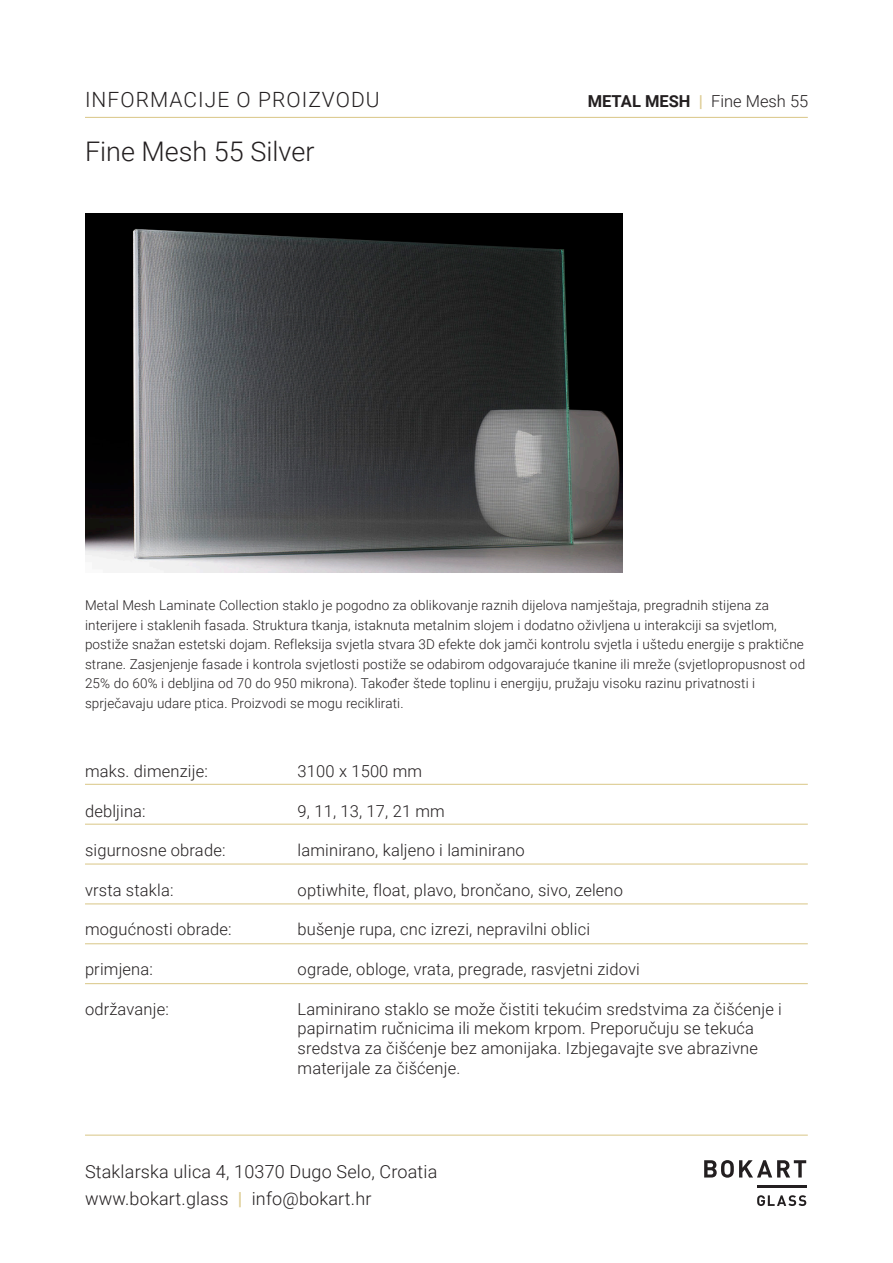
<style>
.page{position:relative;width:893px;height:1263px;background:#fff}
.page>*{position:absolute;margin:0;border:0;box-sizing:border-box;transform-origin:0 0}
.t1{font:300 27px "Roboto";color:#231f20}
.t2{font:300 21px "Roboto";letter-spacing:.05em;color:#231f20}
.t3{font:300 18px/27px "Roboto";letter-spacing:.01em;color:#231f20}
.t4{font:300 16.5px/19.8px "Roboto";letter-spacing:.01em;color:#231f20}
.t5{font:300 13.5px/19.5px "Roboto";letter-spacing:.01em;color:#231f20}
.s1{font-weight:700}
.s2{font-weight:700;color:#ddcc93}
</style>
<div class="page">
<img style="left:85px;top:213px;width:538px;height:359px">
<svg style="left:704px;top:1160px;width:102px;height:46px"></svg>
<hr style="left:757px;top:1185px;width:49px;height:2px;background:#231f20">
<hr style="left:85px;top:117px;width:723px;height:1px;background:#ddcc93">
<hr style="left:85px;top:784px;width:723px;height:1px;background:#ddcc93">
<hr style="left:85px;top:824px;width:723px;height:1px;background:#ddcc93">
<hr style="left:85px;top:863px;width:723px;height:2px;background:#ddcc93">
<hr style="left:85px;top:903px;width:723px;height:1px;background:#ddcc93">
<hr style="left:85px;top:943px;width:723px;height:1px;background:#ddcc93">
<hr style="left:85px;top:983px;width:723px;height:1px;background:#ddcc93">
<hr style="left:85px;top:1134px;width:723px;height:2px;background:#ddcc93">
<h2 class="t2" style="left:85px;top:85px;width:296px">INFORMACIJE O PROIZVODU</h2>
<p class="t4" style="left:588px;top:90px;width:222px"><span class="s1">METAL MESH</span> <span class="s2">|</span> Fine Mesh 55</p>
<h1 class="t1" style="left:85px;top:133px;width:231px">Fine Mesh 55 Silver</h1>
<p class="t5" style="left:85px;top:595px;width:722px">Metal Mesh Laminate Collection staklo je pogodno za oblikovanje raznih dijelova namještaja, pregradnih stijena za interijere i staklenih fasada. Struktura tkanja, istaknuta metalnim slojem i dodatno oživljena u interakciji sa svjetlom, postiže snažan estetski dojam. Refleksija svjetla stvara 3D efekte dok jamči kontrolu svjetla i uštedu energije s praktične strane. Zasjenjenje fasade i kontrola svjetlosti postiže se odabirom odgovarajuće tkanine ili mreže (svjetlopropusnost od 25% do 60% i debljina od 70 do 950 mikrona). Također štede toplinu i energiju, pružaju visoku razinu privatnosti i sprječavaju udare ptica. Proizvodi se mogu reciklirati.</p>
<p class="t4" style="left:85px;top:760px;width:124px">maks. dimenzije:</p>
<p class="t4" style="left:298px;top:760px;width:126px">3100 x 1500 mm</p>
<p class="t4" style="left:85px;top:800px;width:62px">debljina:</p>
<p class="t4" style="left:298px;top:800px;width:149px">9, 11, 13, 17, 21 mm</p>
<p class="t4" style="left:85px;top:840px;width:142px">sigurnosne obrade:</p>
<p class="t4" style="left:298px;top:840px;width:229px">laminirano, kaljeno i laminirano</p>
<p class="t4" style="left:85px;top:879px;width:90px">vrsta stakla:</p>
<p class="t4" style="left:298px;top:879px;width:327px">optiwhite, float, plavo, brončano, sivo, zeleno</p>
<p class="t4" style="left:85px;top:919px;width:148px">mogućnosti obrade:</p>
<p class="t4" style="left:298px;top:919px;width:294px">bušenje rupa, cnc izrezi, nepravilni oblici</p>
<p class="t4" style="left:85px;top:958px;width:69px">primjena:</p>
<p class="t4" style="left:298px;top:958px;width:344px">ograde, obloge, vrata, pregrade, rasvjetni zidovi</p>
<p class="t4" style="left:85px;top:998px;width:85px">održavanje:</p>
<p class="t4" style="left:298px;top:998px;width:486px">Laminirano staklo se može čistiti tekućim sredstvima za čišćenje i papirnatim ručnicima ili mekom krpom. Preporučuju se tekuća sredstva za čišćenje bez amonijaka. Izbjegavajte sve abrazivne materijale za čišćenje.</p>
<h3 class="t3" style="left:85px;top:1158px;width:354px">Staklarska ulica 4, 10370 Dugo Selo, Croatia www.bokart.glass <span class="s2">|</span> info@bokart.hr</h3>
</div>
